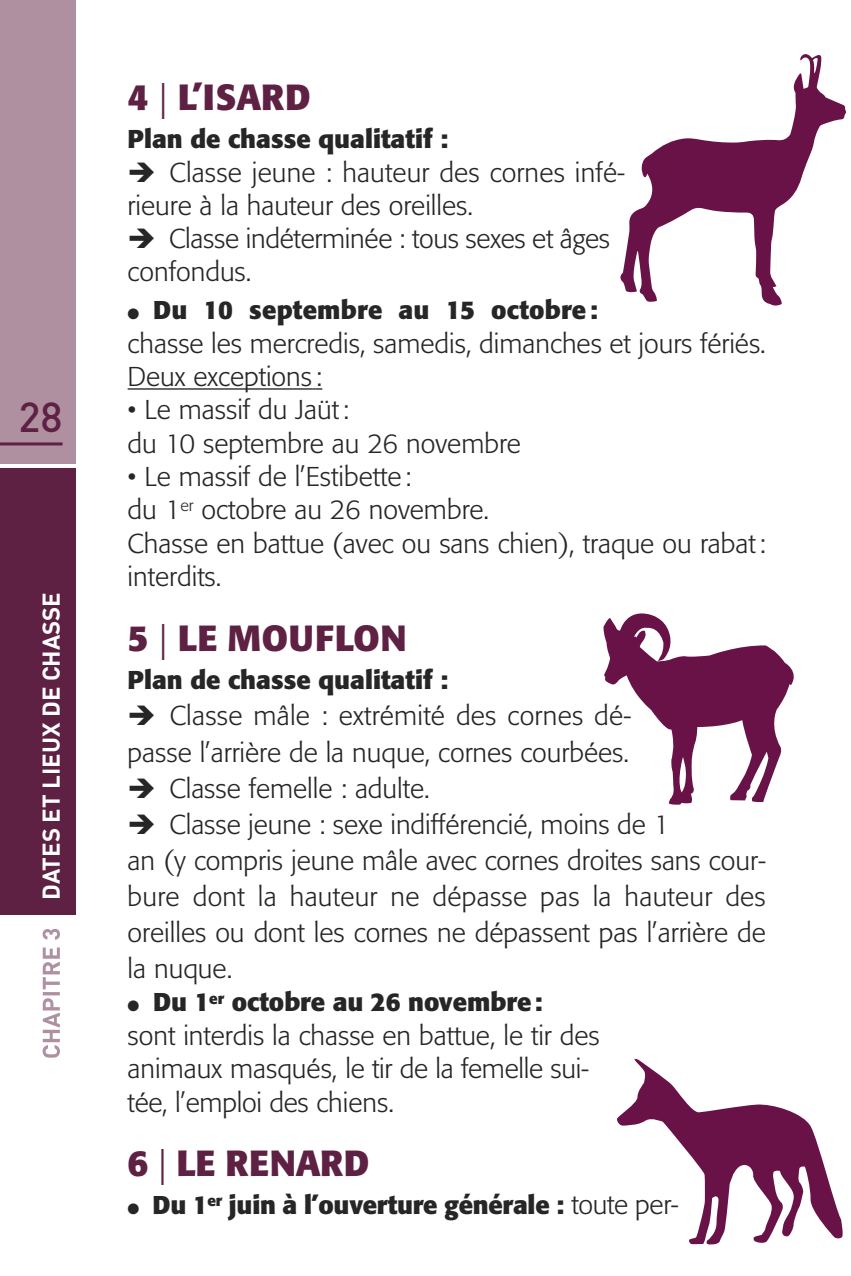
<style>
.page{position:relative;width:851px;height:1276px;background:#fff}
.page>*{position:absolute;margin:0;border:0;box-sizing:border-box;transform-origin:0 0}
.t1{font:500 41.4px "DIN";color:#5e2143}
.t2{font:700 36px "Formata";letter-spacing:.01em;color:#5e2143}
.t3{font:300 27px/33.3px "Formata";color:#272627}
.t4{font:700 25.5px "Formata";color:#272627}
.t5{font:700 24px "DIN";color:#fff}
.s1{font-weight:300}
.s2{font-weight:300;font-size:27px}
</style>
<div class="page">
<div style="left:0;top:468px;width:76px;height:446px;background:#5e2143"></div>
<div style="left:0;top:0;width:76px;height:463px;background:#ae90a1"></div>
<hr style="left:0;top:442px;width:63px;height:3px;background:#5e2143">
<hr style="left:128px;top:388px;width:184px;height:2px;background:#272627">
<svg style="left:312px;top:388px;width:10px;height:2px"></svg>
<svg style="left:43px;top:929px;width:17px;height:128px"></svg>
<svg style="left:620px;top:54px;width:225px;height:251px"></svg>
<svg style="left:617px;top:1058px;width:226px;height:186px"></svg>
<svg style="left:603px;top:613px;width:190px;height:192px"></svg>
<h1 class="t1" style="left:18px;top:394px;width:46px">28</h1>
<p class="t5" style="left:37px;top:900px;width:309px;rotate:-90deg">DATES ET LIEUX DE CHASSE</p>
<h2 class="t2" style="left:128px;top:82px;width:184px">4 <span class="s1">|</span> L’ISARD</h2>
<p class="t4" style="left:128px;top:128px;width:322px">Plan de chasse qualitatif :</p>
<p class="t3" style="left:128px;top:158px;width:499px">➔ Classe jeune : hauteur des cornes infé&shy;rieure à la hauteur des oreilles.</p>
<p class="t3" style="left:128px;top:224px;width:484px">➔ Classe indéterminée : tous sexes et âges confondus.</p>
<p class="t4" style="left:128px;top:299px;width:471px">● Du 10 septembre au 15 octobre:</p>
<p class="t3" style="left:128px;top:329px;width:639px">chasse les mercredis, samedis, dimanches et jours fériés.<br>Deux exceptions :</p>
<p class="t3" style="left:128px;top:395px;width:395px">• Le massif du Jaüt:<br>du 10 septembre au 26 novembre</p>
<p class="t3" style="left:128px;top:462px;width:639px">• Le massif de l’Estibette:<br>du 1<sup>er</sup> octobre au 26 novembre.<br>Chasse en battue (avec ou sans chien), traque ou rabat: interdits.</p>
<h2 class="t2" style="left:128px;top:622px;width:280px">5 <span class="s1">|</span> LE MOUFLON</h2>
<p class="t4" style="left:128px;top:669px;width:322px">Plan de chasse qualitatif :</p>
<p class="t3" style="left:128px;top:700px;width:505px;line-height:36.6px">➔ Classe mâle : extrémité des cornes dé&shy;passe l’arrière de la nuque, cornes courbées.</p>
<p class="t3" style="left:128px;top:774px;width:303px">➔ Classe femelle : adulte.</p>
<p class="t3" style="left:128px;top:808px;width:639px;line-height:36px">➔ Classe jeune : sexe indifférencié, moins de 1<br>an (y compris jeune mâle avec cornes droites sans cour&shy;bure dont la hauteur ne dépasse pas la hauteur des oreilles ou dont les cornes ne dépassent pas l’arrière de la nuque.</p>
<p class="t4" style="left:128px;top:991px;width:416px">● Du 1<sup>er</sup> octobre au 26 novembre:</p>
<p class="t3" style="left:128px;top:1021px;width:473px">sont interdis la chasse en battue, le tir des animaux masqués, le tir de la femelle sui&shy;tée, l’emploi des chiens.</p>
<h2 class="t2" style="left:128px;top:1147px;width:243px">6 <span class="s1">|</span> LE RENARD</h2>
<p class="t4" style="left:128px;top:1194px;width:552px">● Du 1<sup>er</sup> juin à l’ouverture générale : <span class="s2">toute per-</span></p>
</div>
